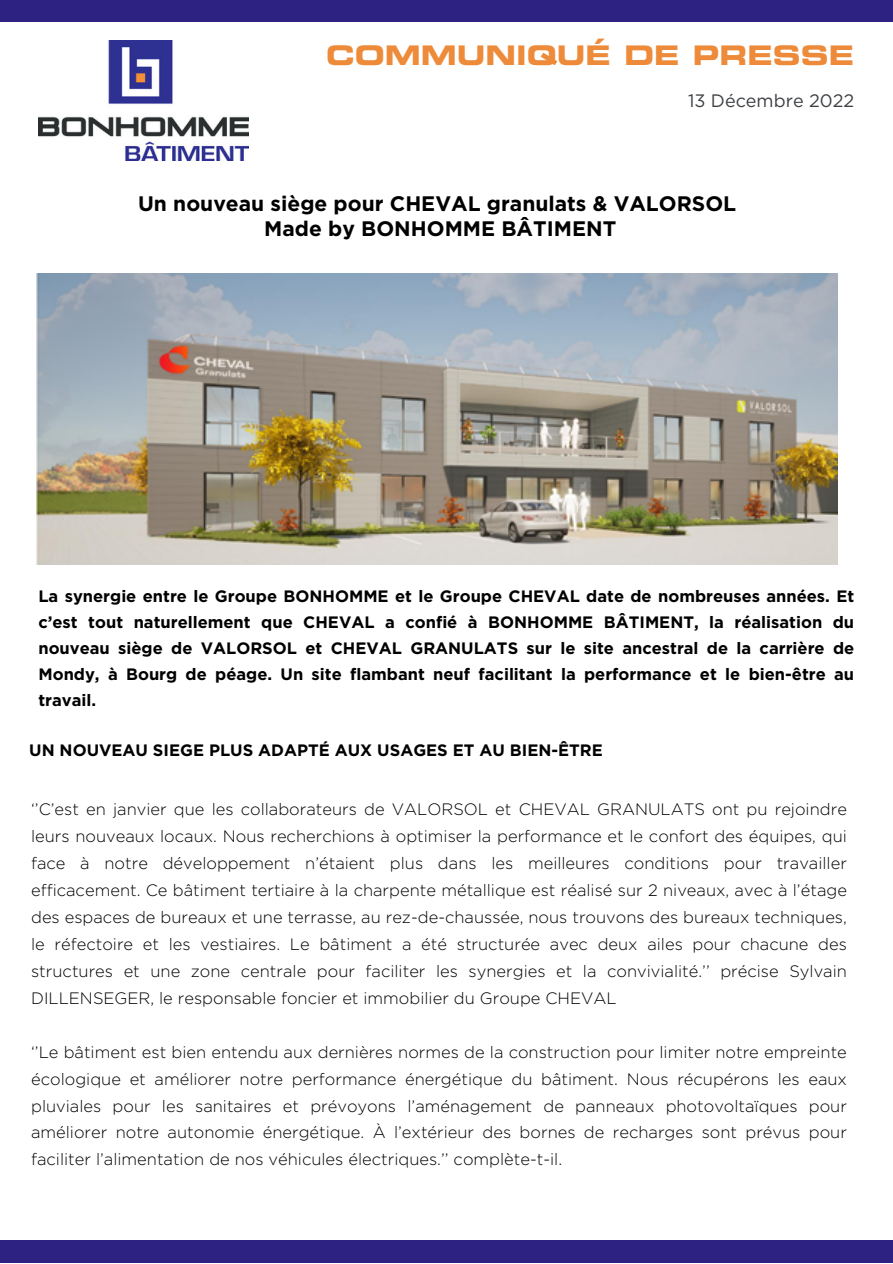
<style>
.page{position:relative;width:893px;height:1264px;background:#fff}
.page>*{position:absolute;margin:0;border:0;box-sizing:border-box;transform-origin:0 0}
.t1{font:27px "Eurostile LT Std Bold Ex 2";color:#ed8b3a}
.t2{font:700 21px "Gotham";color:#000}
.t3{font:18px "Gotham";color:#3e4045}
.t4{font:300 16.5px/27px "Gotham";color:#000;text-align:justify}
.t5{font:700 16.5px/25.8px "Gotham";color:#000;text-align:justify}
</style>
<div class="page">
<img style="left:36px;top:274px;width:801px;height:290px">
<div style="left:0;top:1240px;width:892px;height:22px;background:#2d2281"></div>
<img style="left:38px;top:41px;width:211px;height:120px">
<div style="left:0;top:0;width:892px;height:22px;background:#2d2281"></div>
<p class="t1" style="left:326px;top:44px;width:529px">COMMUNIQUÉ DE PRESSE</p>
<p class="t3" style="left:688px;top:90px;width:168px">13 Décembre 2022</p>
<p class="t2" style="left:138px;top:194px;width:599px">Un nouveau siège pour CHEVAL granulats &amp; VALORSOL</p>
<p class="t2" style="left:264px;top:219px;width:353px">Made by BONHOMME BÂTIMENT</p>
<p class="t5" style="left:38px;top:584px;width:817px">La synergie entre le Groupe BONHOMME et le Groupe CHEVAL date de nombreuses années. Et c’est tout naturellement que CHEVAL a confié à BONHOMME BÂTIMENT, la réalisation du nouveau siège de VALORSOL et CHEVAL GRANULATS sur le site ancestral de la carrière de Mondy, à Bourg de péage. Un site flambant neuf facilitant la performance et le bien-être au travail.</p>
<p class="t5" style="left:29px;top:738px;width:575px">UN NOUVEAU SIEGE PLUS ADAPTÉ AUX USAGES ET AU BIEN-ÊTRE</p>
<p class="t4" style="left:31px;top:796px;width:817px">‘’C’est en janvier que les collaborateurs de VALORSOL et CHEVAL GRANULATS ont pu rejoindre leurs nouveaux locaux. Nous recherchions à optimiser la performance et le confort des équipes, qui face à notre développement n’étaient plus dans les meilleures conditions pour travailler efficacement. Ce bâtiment tertiaire à la charpente métallique est réalisé sur 2 niveaux, avec à l’étage des espaces de bureaux et une terrasse, au rez-de-chaussée, nous trouvons des bureaux techniques, le réfectoire et les vestiaires. Le bâtiment a été structurée avec deux ailes pour chacune des structures et une zone centrale pour faciliter les synergies et la convivialité.’’ précise Sylvain DILLENSEGER, le responsable foncier et immobilier du Groupe CHEVAL</p>
<p class="t4" style="left:31px;top:1039px;width:817px">‘’Le bâtiment est bien entendu aux dernières normes de la construction pour limiter notre empreinte écologique et améliorer notre performance énergétique du bâtiment. Nous récupérons les eaux pluviales pour les sanitaires et prévoyons l’aménagement de panneaux photovoltaïques pour améliorer notre autonomie énergétique. À l’extérieur des bornes de recharges sont prévus pour faciliter l’alimentation de nos véhicules électriques.’’ complète-t-il.</p>
</div>
